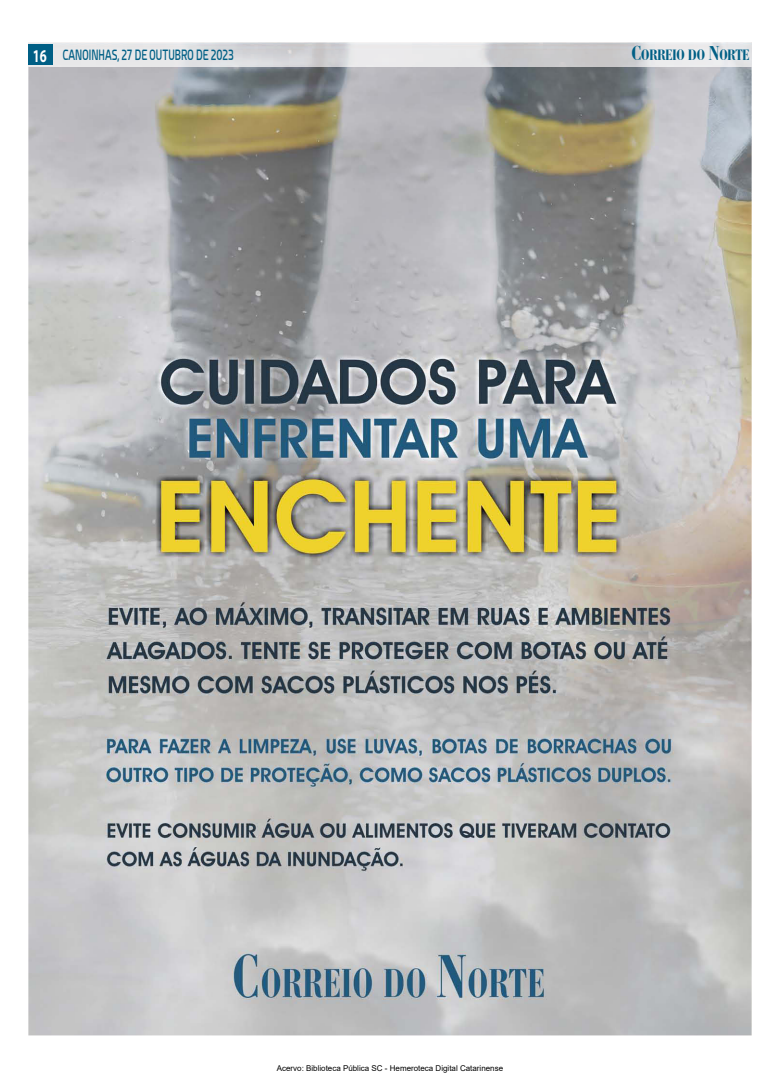
<style>
.page{position:relative;width:780px;height:1078px;background:#fff}
.page>*{position:absolute;margin:0;border:0;box-sizing:border-box;transform-origin:0 0}
.t1{font:700 condensed 15.6px "Bauer Bodoni BT";color:#005f85}
.t2{font:600 14px "Esphimere";color:#005f85;scale:.7 1}
.t3{font:8px "Arial";color:#000}
.s1{font-family:"Myriad Pro";font-weight:700;font-size:18px;color:#fff}
.s2{font-size:20.7px}
</style>
<div class="page">
<img style="left:28px;top:66px;width:723px;height:969px">
<img style="left:28px;top:43px;width:723px;height:23px">
<div style="left:28px;top:45px;width:25px;height:20px;background:#005f85"></div>
<h2 class="t2" style="left:33px;top:46px;width:289px"><span class="s1">16</span> CANOINHAS, 27 DE OUTUBRO DE 2023</h2>
<h1 class="t1" style="left:631px;top:45px;width:120px"><span class="s2">C</span>ORREIO DO <span class="s2">N</span>ORTE</h1>
<p class="t3" style="left:277px;top:1062px;width:228px">Acervo: Biblioteca Pública SC - Hemeroteca Digital Catarinense</p>
</div>
